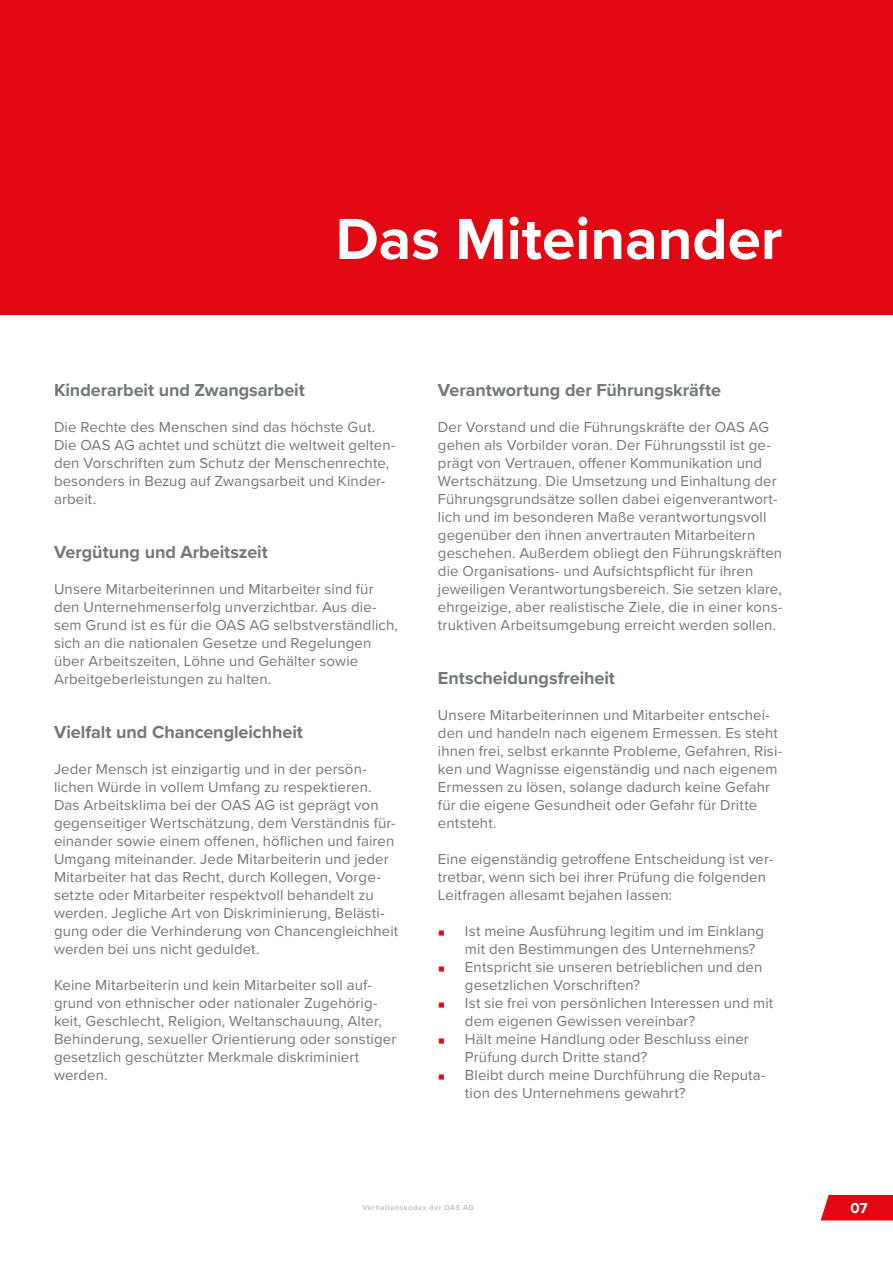
<style>
.page{position:relative;width:893px;height:1263px;background:#fff}
.page>*{position:absolute;margin:0;border:0;box-sizing:border-box;transform-origin:0 0}
.t1{font:700 60px "Proxima Nova";color:#fff}
.t2{font:700 18px "Proxima Nova";letter-spacing:-.005em;color:#727777}
.t3{font:15px/18px "Proxima Nova";letter-spacing:.005em;color:#727777}
.t4{font:700 15px "Proxima Nova";color:#fff}
.t5{font:9px "Cambria";color:#e30613}
.t6{font:600 7.5px "Proxima Nova";letter-spacing:.07em;color:#b9bbbb}
</style>
<div class="page">
<div style="left:0;top:0;width:893px;height:315px;background:#e30613"></div>
<div style="left:821px;top:1195px;width:72px;height:25px;background:#e30613"></div>
<h1 class="t1" style="left:336px;top:194px;width:448px">Das Miteinander</h1>
<p class="t2" style="left:54px;top:377px;width:252px">Kinderarbeit und Zwangsarbeit</p>
<p class="t3" style="left:54px;top:417px;width:343px">Die Rechte des Menschen sind das höchste Gut.<br>Die OAS AG achtet und schützt die weltweit gelten&shy;den Vorschriften zum Schutz der Menschenrechte, besonders in Bezug auf Zwangsarbeit und Kinder&shy;arbeit.</p>
<p class="t2" style="left:54px;top:539px;width:215px">Vergütung und Arbeitszeit</p>
<p class="t3" style="left:54px;top:579px;width:345px">Unsere Mitarbeiterinnen und Mitarbeiter sind für den Unternehmenserfolg unverzichtbar. Aus die&shy;sem Grund ist es für die OAS AG selbstverständlich, sich an die nationalen Gesetze und Regelungen über Arbeitszeiten, Löhne und Gehälter sowie Arbeitgeberleistungen zu halten.</p>
<p class="t2" style="left:54px;top:719px;width:250px">Vielfalt und Chancengleichheit</p>
<p class="t3" style="left:54px;top:759px;width:346px">Jeder Mensch ist einzigartig und in der persön&shy;lichen Würde in vollem Umfang zu respektieren.<br>Das Arbeitsklima bei der OAS AG ist geprägt von gegenseitiger Wertschätzung, dem Verständnis für&shy;einander sowie einem offenen, höflichen und fairen Umgang miteinander. Jede Mitarbeiterin und jeder Mitarbeiter hat das Recht, durch Kollegen, Vorge&shy;setzte oder Mitarbeiter respektvoll behandelt zu werden. Jegliche Art von Diskriminierung, Belästi&shy;gung oder die Verhinderung von Chancengleichheit werden bei uns nicht geduldet.</p>
<p class="t3" style="left:54px;top:975px;width:344px">Keine Mitarbeiterin und kein Mitarbeiter soll auf&shy;grund von ethnischer oder nationaler Zugehörig&shy;keit, Geschlecht, Religion, Weltanschauung, Alter, Behinderung, sexueller Orientierung oder sonstiger gesetzlich geschützter Merkmale diskriminiert werden.</p>
<p class="t2" style="left:438px;top:377px;width:285px">Verantwortung der Führungskräfte</p>
<p class="t3" style="left:438px;top:417px;width:346px">Der Vorstand und die Führungskräfte der OAS AG gehen als Vorbilder voran. Der Führungsstil ist ge&shy;prägt von Vertrauen, offener Kommunikation und Wertschätzung. Die Umsetzung und Einhaltung der Führungsgrundsätze sollen dabei eigenverantwort&shy;lich und im besonderen Maße verantwortungsvoll gegenüber den ihnen anvertrauten Mitarbeitern geschehen. Außerdem obliegt den Führungskräften die Organisations- und Aufsichtspflicht für ihren jeweiligen Verantwortungsbereich. Sie setzen klare, ehrgeizige, aber realistische Ziele, die in einer kons&shy;truktiven Arbeitsumgebung erreicht werden sollen.</p>
<p class="t2" style="left:438px;top:665px;width:178px">Entscheidungsfreiheit</p>
<p class="t3" style="left:438px;top:705px;width:346px">Unsere Mitarbeiterinnen und Mitarbeiter entschei&shy;den und handeln nach eigenem Ermessen. Es steht ihnen frei, selbst erkannte Probleme, Gefahren, Risi&shy;ken und Wagnisse eigenständig und nach eigenem Ermessen zu lösen, solange dadurch keine Gefahr für die eigene Gesundheit oder Gefahr für Dritte entsteht.</p>
<p class="t3" style="left:438px;top:849px;width:337px">Eine eigenständig getroffene Entscheidung ist ver&shy;tretbar, wenn sich bei ihrer Prüfung die folgenden<br>Leitfragen allesamt bejahen lassen:</p>
<p class="t5" style="left:438px;top:928px;width:9px">◼</p>
<p class="t3" style="left:465px;top:921px;width:301px">Ist meine Ausführung legitim und im Einklang mit den Bestimmungen des Unternehmens?</p>
<p class="t5" style="left:438px;top:964px;width:9px">◼</p>
<p class="t3" style="left:465px;top:957px;width:299px">Entspricht sie unseren betrieblichen und den gesetzlichen Vorschriften?</p>
<p class="t5" style="left:438px;top:1000px;width:9px">◼</p>
<p class="t3" style="left:465px;top:993px;width:310px">Ist sie frei von persönlichen Interessen und mit dem eigenen Gewissen vereinbar?</p>
<p class="t5" style="left:438px;top:1036px;width:9px">◼</p>
<p class="t3" style="left:465px;top:1029px;width:285px">Hält meine Handlung oder Beschluss einer<br>Prüfung durch Dritte stand?</p>
<p class="t5" style="left:438px;top:1072px;width:9px">◼</p>
<p class="t3" style="left:465px;top:1065px;width:302px">Bleibt durch meine Durchführung die Reputa&shy;tion des Unternehmens gewahrt?</p>
<p class="t6" style="left:363px;top:1202px;width:113px">Verhaltenskodex der OAS AG</p>
<p class="t4" style="left:850px;top:1196px;width:19px">07</p>
</div>
